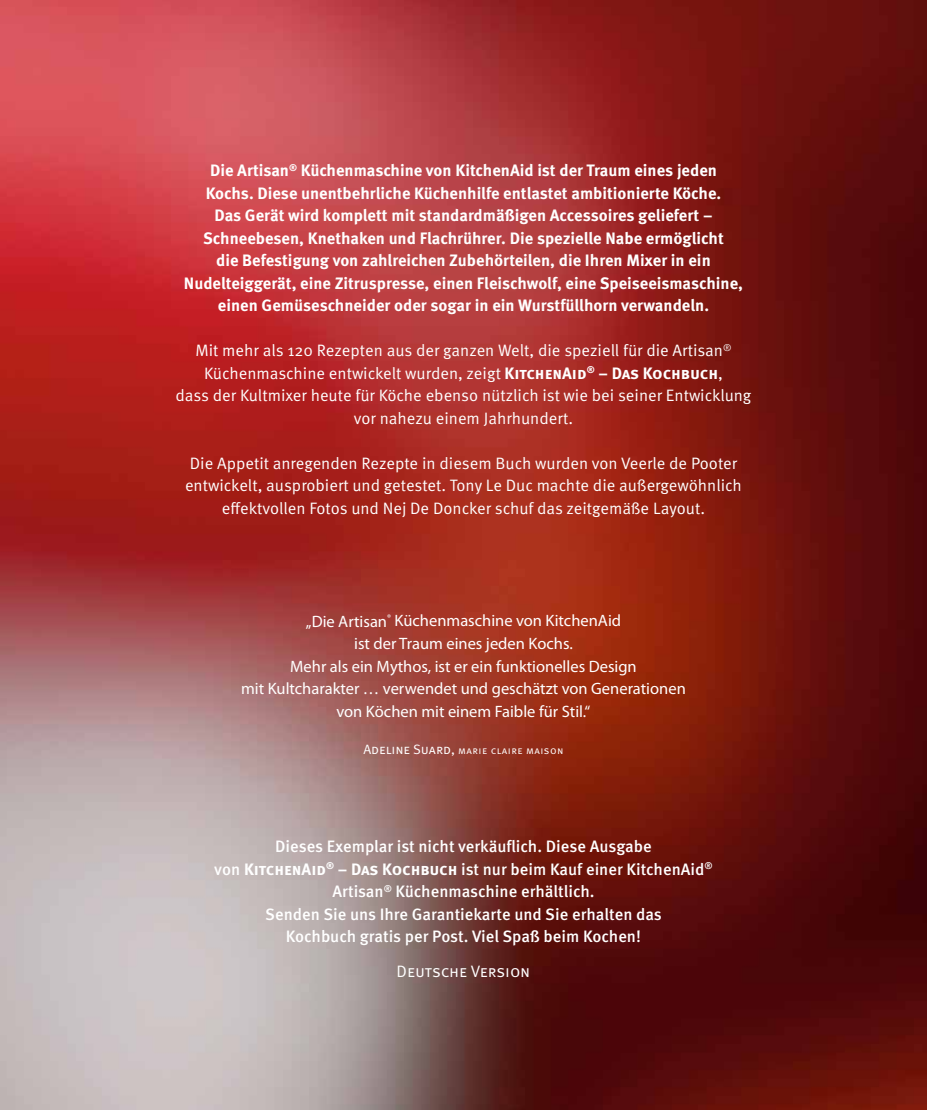
<style>
.page{position:relative;width:927px;height:1110px;background:#fff}
.page>*{position:absolute;margin:0;border:0;box-sizing:border-box;transform-origin:0 0}
.t1{font:700 16.5px/22.5px "Meta Pro";color:#fff;text-align:center}
.t2{font:16.5px/22.5px "Meta Pro";letter-spacing:-.005em;color:#fff;text-align:center}
.t3{font:500 16.5px/22.5px "Meta Pro";color:#fff;text-align:center}
.t4{font:16.5px/22.5px "Myriad Pro";color:#fff;text-align:center}
.t5{font:10.5px "Meta Pro";letter-spacing:.05em;color:#fff}
.s1{font-weight:700}
.s2{font-size:13.5px}
</style>
<div class="page">
<img style="left:0;top:0;width:927px;height:1110px">
<p class="t1" style="left:184px;top:159px;width:561px">Die Artisan<sup>®</sup> Küchenmaschine von KitchenAid ist der Traum eines jeden Kochs. Diese unentbehrliche Küchenhilfe entlastet ambitionierte Köche.<br>Das Gerät wird komplett mit standardmäßigen Accessoires geliefert – Schneebesen, Knethaken und Flachrührer. Die spezielle Nabe ermöglicht<br>die Befestigung von zahlreichen Zubehörteilen, die Ihren Mixer in ein Nudelteiggerät, eine Zitruspresse, einen Fleischwolf, eine Speiseeismaschine, einen Gemüseschneider oder sogar in ein Wurstfüllhorn verwandeln.</p>
<p class="t2" style="left:176px;top:339px;width:577px">Mit mehr als 120 Rezepten aus der ganzen Welt, die speziell für die Artisan<sup>® </sup>Küchenmaschine entwickelt wurden, zeigt <span class="s1">KitchenAid</span><sup>®</sup> <span class="s1">– Das Kochbuch</span>,<br>dass der Kultmixer heute für Köche ebenso nützlich ist wie bei seiner Entwicklung vor nahezu einem Jahrhundert.</p>
<p class="t2" style="left:185px;top:452px;width:558px">Die Appetit anregenden Rezepte in diesem Buch wurden von Veerle de Pooter entwickelt, ausprobiert und getestet. Tony Le Duc machte die außergewöhnlich effektvollen Fotos und Nej De Doncker schuf das zeitgemäße Layout.</p>
<p class="t4" style="left:241px;top:609px;width:446px">„Die Artisan<sup>®</sup> Küchenmaschine von KitchenAid<br>ist der Traum eines jeden Kochs.<br>Mehr als ein Mythos, ist er ein funktionelles Design<br>mit Kultcharakter … verwendet und geschätzt von Generationen von Köchen mit einem Faible für Stil.“</p>
<p class="t5" style="left:363px;top:744px;width:202px"><span class="s2">Adeline Suard,</span> marie claire maison</p>
<p class="t3" style="left:214px;top:835px;width:500px">Dieses Exemplar ist nicht verkäuflich. Diese Ausgabe<br>von <span class="s1">KitchenAid</span><sup>®</sup> <span class="s1">– Das Kochbuch</span> ist nur beim Kauf einer KitchenAid<sup>® </sup>Artisan<sup>®</sup> Küchenmaschine erhältlich.<br>Senden Sie uns Ihre Garantiekarte und Sie erhalten das<br>Kochbuch gratis per Post. Viel Spaß beim Kochen!</p>
<p class="t2" style="left:397px;top:960px;width:135px">Deutsche Version</p>
</div>
